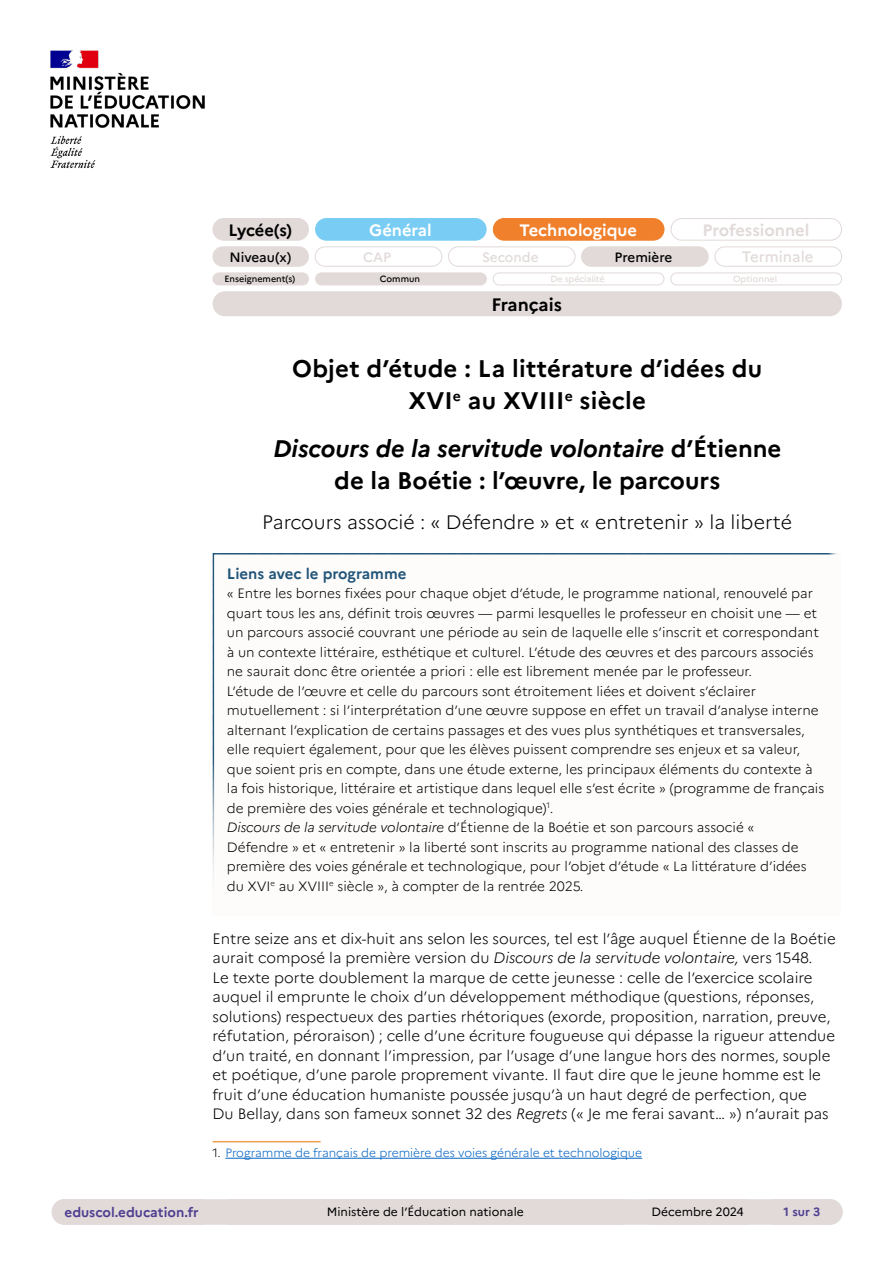
<style>
.page{position:relative;width:893px;height:1263px;background:#fff}
.page>*{position:absolute;margin:0;border:0;box-sizing:border-box;transform-origin:0 0}
._01_Titre_de_la_fiche{font:700 24px/31.5px "Marianne";letter-spacing:.01em;color:#000;text-align:center}
._02_Sous-titre{font:300 19.5px "Marianne";color:#000}
.t1{font:700 18px "Marianne";letter-spacing:-.005em;color:#000}
.t2{font:700 16.5px "Marianne";color:#fff}
.t3{font:700 16.5px "Marianne";color:#e1dad8}
.t4{font:700 16.5px "Marianne";letter-spacing:-.015em;color:#000}
.Texte_courant{font:300 15px/19.5px "Marianne";color:#000}
._08_Titre_encadré{font:700 15px "Marianne";color:#22557a}
.t5{font:500 15px "Marianne";color:#e1dad8}
._08_txt_encadré{font:300 13.5px/19.5px "Marianne";color:#000}
.t6{font:700 13.5px "Marianne";color:#4e3e91}
.t7{font:500 13.5px "Marianne";color:#000}
.t8{font:500 13.5px "Marianne";color:#e1dad8}
._11_note_bas_de_page{font:300 12px "Marianne";color:#0563c1}
.t9{font:12px "Marianne";color:#000}
.t10{font:700 12px "Marianne";color:#4e3e91}
.t11{font:500 9px "Marianne";color:#000}
.t12{font:500 9px "Marianne";letter-spacing:-.015em;color:#e1dad8}
.s1{font-style:italic}
.s2{color:#000}
</style>
<div class="page">
<div style="left:52px;top:1199px;width:791px;height:26px;background:#e1dad8;border-radius:13px"></div>
<img style="left:50px;top:50px;width:155px;height:119px">
<div style="left:213px;top:219px;width:95px;height:21px;background:#e1dad8;border-radius:11px"></div>
<div style="left:213px;top:218px;width:96px;height:23px;border:1px solid #e1dad8;border-radius:11px"></div>
<div style="left:213px;top:247px;width:95px;height:19px;background:#e1dad8;border-radius:10px"></div>
<div style="left:213px;top:246px;width:96px;height:21px;border:1px solid #e1dad8;border-radius:10px"></div>
<div style="left:315px;top:246px;width:127px;height:21px;border:1px solid #e1dad8;border-radius:10px"></div>
<div style="left:448px;top:246px;width:127px;height:21px;border:1px solid #e1dad8;border-radius:10px"></div>
<div style="left:582px;top:247px;width:126px;height:19px;background:#e1dad8;border-radius:10px"></div>
<div style="left:581px;top:246px;width:128px;height:21px;border:1px solid #e1dad8;border-radius:10px"></div>
<div style="left:715px;top:246px;width:127px;height:21px;border:1px solid #e1dad8;border-radius:10px"></div>
<div style="left:316px;top:273px;width:170px;height:12px;background:#e1dad8;border-radius:6px"></div>
<div style="left:315px;top:273px;width:172px;height:12px;border:1px solid #e1dad8;border-radius:6px"></div>
<div style="left:213px;top:273px;width:95px;height:12px;background:#e1dad8;border-radius:6px"></div>
<div style="left:213px;top:273px;width:96px;height:12px;border:1px solid #e1dad8;border-radius:6px"></div>
<div style="left:493px;top:273px;width:171px;height:12px;border:1px solid #e1dad8;border-radius:6px"></div>
<div style="left:670px;top:273px;width:172px;height:12px;border:1px solid #e1dad8;border-radius:6px"></div>
<div style="left:213px;top:292px;width:628px;height:23px;background:#e1dad8;border-radius:12px"></div>
<div style="left:213px;top:291px;width:629px;height:25px;border:2px solid #e1dad8;border-radius:12px"></div>
<div style="left:316px;top:219px;width:170px;height:21px;background:#79cdf4;border-radius:11px"></div>
<div style="left:315px;top:218px;width:171px;height:23px;border:1px solid #79cdf4;border-radius:11px"></div>
<div style="left:493px;top:219px;width:171px;height:21px;background:#f0802b;border-radius:11px"></div>
<div style="left:493px;top:218px;width:171px;height:23px;border:1px solid #f0802b;border-radius:11px"></div>
<div style="left:671px;top:218px;width:171px;height:23px;border:1px solid #e1dad8;border-radius:11px"></div>
<div style="left:213px;top:553px;width:628px;height:362px;background:#fefcfa"></div>
<hr style="left:213px;top:1141px;width:108px;height:1px;background:#f29c52">
<hr style="left:225px;top:1158px;width:417px;height:1px;background:#0563c1">
<p class="t2" style="left:369px;top:220px;width:64px">Général</p>
<p class="t2" style="left:519px;top:220px;width:119px">Technologique</p>
<p class="t3" style="left:702px;top:220px;width:108px">Professionnel</p>
<p class="t4" style="left:228px;top:220px;width:65px">Lycée(s)</p>
<p class="t7" style="left:229px;top:249px;width:63px">Niveau(x)</p>
<p class="t8" style="left:363px;top:249px;width:29px">CAP</p>
<p class="t8" style="left:482px;top:249px;width:58px">Seconde</p>
<p class="t7" style="left:615px;top:249px;width:59px">Première</p>
<p class="t5" style="left:742px;top:248px;width:73px">Terminale</p>
<p class="t11" style="left:224px;top:274px;width:72px">Enseignement(s)</p>
<p class="t11" style="left:380px;top:274px;width:42px">Commun</p>
<p class="t12" style="left:550px;top:274px;width:56px">De spécialité</p>
<p class="t12" style="left:733px;top:274px;width:46px">Optionnel</p>
<h3 class="t1" style="left:491px;top:293px;width:72px">Français</h3>
<p class="_01_Titre_de_la_fiche" style="left:292px;top:353px;width:472px">Objet d’étude : La littérature d’idées du<br>XVI<sup>e</sup> au XVIII<sup>e</sup> siècle</p>
<p class="_01_Titre_de_la_fiche" style="left:273px;top:433px;width:510px"><span class="s1">Discours de la servitude volontaire</span> d’Étienne de la Boétie : l’œuvre, le parcours</p>
<p class="_02_Sous-titre" style="left:262px;top:510px;width:531px">Parcours associé : « Défendre » et « entretenir » la liberté</p>
<p class="_08_Titre_encadré" style="left:227px;top:564px;width:181px">Liens avec le programme</p>
<p class="_08_txt_encadré" style="left:227px;top:583px;width:599px">« Entre les bornes fixées pour chaque objet d’étude, le programme national, renouvelé par quart tous les ans, définit trois œuvres — parmi lesquelles le professeur en choisit une — et un parcours associé couvrant une période au sein de laquelle elle s’inscrit et correspondant à un contexte littéraire, esthétique et culturel. L’étude des œuvres et des parcours associés ne saurait donc être orientée a priori : elle est librement menée par le professeur.<br>L’étude de l’œuvre et celle du parcours sont étroitement liées et doivent s’éclairer mutuellement : si l’interprétation d’une œuvre suppose en effet un travail d’analyse interne alternant l’explication de certains passages et des vues plus synthétiques et transversales, elle requiert également, pour que les élèves puissent comprendre ses enjeux et sa valeur, que soient pris en compte, dans une étude externe, les principaux éléments du contexte à la fois historique, littéraire et artistique dans lequel elle s’est écrite » (programme de français de première des voies générale et technologique)<sup>1</sup>.</p>
<p class="_08_txt_encadré" style="left:227px;top:817px;width:581px"><span class="s1">Discours de la servitude volontaire</span> d’Étienne de la Boétie et son parcours associé « Défendre » et « entretenir » la liberté sont inscrits au programme national des classes de première des voies générale et technologique, pour l’objet d’étude « La littérature d’idées du XVI<sup>e</sup> au XVIII<sup>e</sup> siècle », à compter de la rentrée 2025.</p>
<p class="Texte_courant" style="left:213px;top:929px;width:625px">Entre seize ans et dix-huit ans selon les sources, tel est l’âge auquel Étienne de la Boétie aurait composé la première version du <span class="s1">Discours de la servitude volontaire,</span> vers 1548.<br>Le texte porte doublement la marque de cette jeunesse : celle de l’exercice scolaire auquel il emprunte le choix d’un développement méthodique (questions, réponses, solutions) respectueux des parties rhétoriques (exorde, proposition, narration, preuve, réfutation, péroraison) ; celle d’une écriture fougueuse qui dépasse la rigueur attendue d’un traité, en donnant l’impression, par l’usage d’une langue hors des normes, souple et poétique, d’une parole proprement vivante. Il faut dire que le jeune homme est le fruit d’une éducation humaniste poussée jusqu’à un haut degré de perfection, que<br>Du Bellay, dans son fameux sonnet 32 des <span class="s1">Regrets</span> (« Je me ferai savant… ») n’aurait pas</p>
<p class="_11_note_bas_de_page" style="left:213px;top:1145px;width:431px"><span class="s2">1.</span> Programme de français de première des voies générale et technologique</p>
<p class="t6" style="left:65px;top:1204px;width:136px">eduscol.education.fr</p>
<p class="t9" style="left:327px;top:1205px;width:199px">Ministère de l’Éducation nationale</p>
<p class="t9" style="left:652px;top:1205px;width:94px">Décembre 2024</p>
<p class="t10" style="left:784px;top:1205px;width:38px">1 sur 3</p>
</div>
